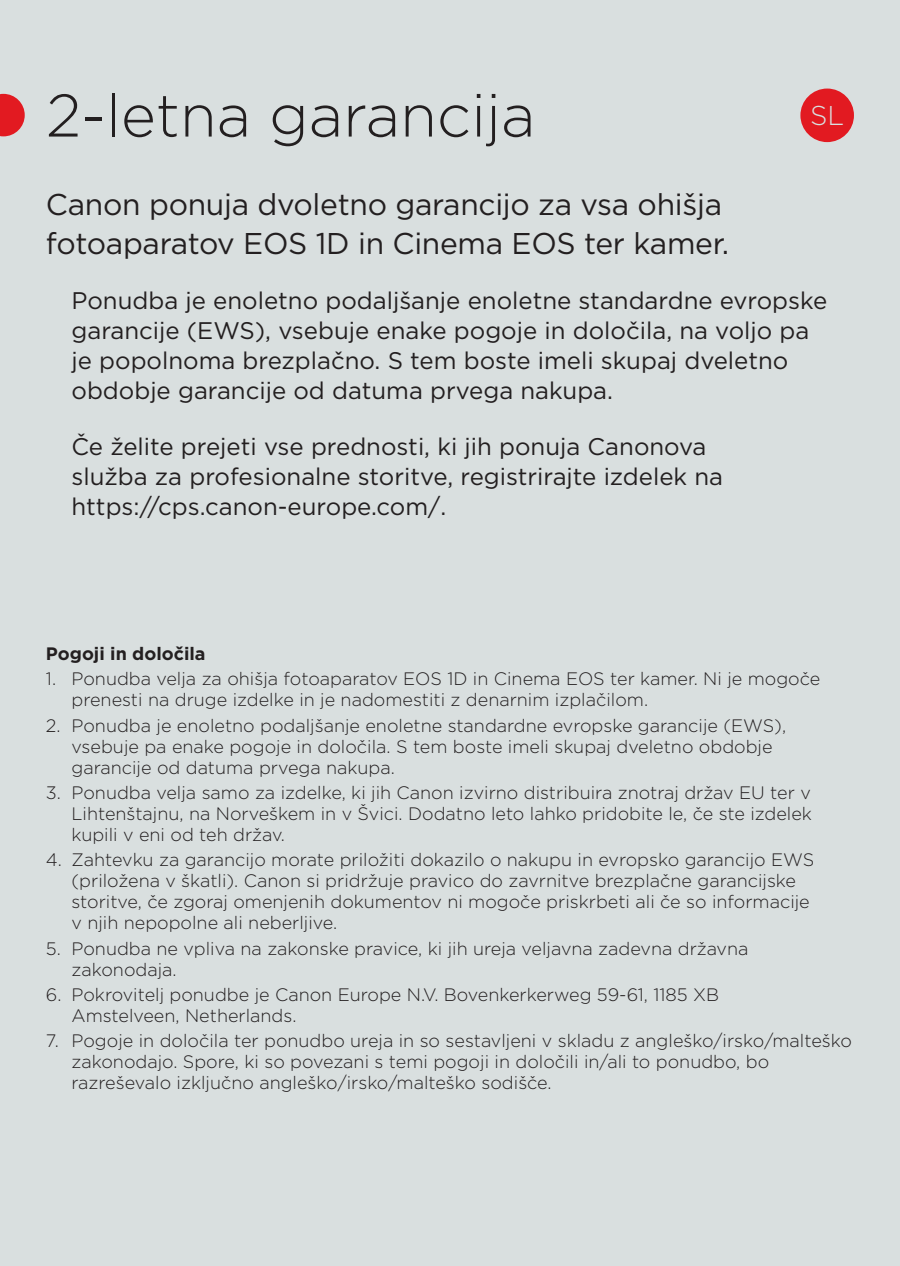
<style>
.page{position:relative;width:900px;height:1266px;background:#d9dfdf}
.page>*{position:absolute;margin:0;border:0;box-sizing:border-box;transform-origin:0 0}
.t1{font:300 60px "Gotham";color:#231f20}
.t2{font:30px/39px "Gotham";letter-spacing:-.01em;color:#231f20}
.t3{font:300 27.3px "Gotham";color:#d9dfdf}
.t4{font:24px/30px "Gotham";color:#231f20}
.t5{font:300 18px/21px "Gotham";color:#231f20}
.t6{font:700 18px "Gotham";color:#231f20}
</style>
<div class="page">
<svg style="left:0;top:94px;width:25px;height:42px"></svg>
<div style="left:800px;top:89px;width:54px;height:53px;background:#e21a21;border-radius:50%"></div>
<h1 class="t1" style="left:46px;top:77px;width:491px">2-letna garancija</h1>
<h3 class="t3" style="left:810px;top:98px;width:36px">SL</h3>
<h2 class="t2" style="left:46px;top:184px;width:685px">Canon ponuja dvoletno garancijo za vsa ohišja fotoaparatov EOS 1D in Cinema EOS ter kamer.</h2>
<h3 class="t4" style="left:72px;top:285px;width:757px">Ponudba je enoletno podaljšanje enoletne standardne evropske garancije (EWS), vsebuje enake pogoje in določila, na voljo pa je popolnoma brezplačno. S tem boste imeli skupaj dveletno obdobje garancije od datuma prvega nakupa.</h3>
<h3 class="t4" style="left:72px;top:431px;width:653px">Če želite prejeti vse prednosti, ki jih ponuja Canonova služba za profesionalne storitve, registrirajte izdelek na https://cps.canon-europe.com/.</h3>
<p class="t6" style="left:46px;top:642px;width:161px">Pogoji in določila</p>
<p class="t5" style="left:71px;top:668px;width:750px;text-indent:-26px">1. Ponudba velja za ohišja fotoaparatov EOS 1D in Cinema EOS ter kamer. Ni je mogoče prenesti na druge izdelke in je nadomestiti z denarnim izplačilom.</p>
<p class="t5" style="left:71px;top:714px;width:716px;text-indent:-26px">2. Ponudba je enoletno podaljšanje enoletne standardne evropske garancije (EWS), vsebuje pa enake pogoje in določila. S tem boste imeli skupaj dveletno obdobje garancije od datuma prvega nakupa.</p>
<p class="t5" style="left:71px;top:781px;width:742px;text-align:justify;text-indent:-26px">3. Ponudba velja samo za izdelke, ki jih Canon izvirno distribuira znotraj držav EU ter v Lihtenštajnu, na Norveškem in v Švici. Dodatno leto lahko pridobite le, če ste izdelek kupili v eni od teh držav.</p>
<p class="t5" style="left:71px;top:849px;width:744px;text-indent:-26px">4. Zahtevku za garancijo morate priložiti dokazilo o nakupu in evropsko garancijo EWS (priložena v škatli). Canon si pridržuje pravico do zavrnitve brezplačne garancijske storitve, če zgoraj omenjenih dokumentov ni mogoče priskrbeti ali če so informacije v njih nepopolne ali neberljive.</p>
<p class="t5" style="left:71px;top:937px;width:678px;text-indent:-26px">5. Ponudba ne vpliva na zakonske pravice, ki jih ureja veljavna zadevna državna zakonodaja.</p>
<p class="t5" style="left:71px;top:983px;width:649px;text-indent:-26px">6. Pokrovitelj ponudbe je Canon Europe N.V. Bovenkerkerweg 59-61, 1185 XB<br>Amstelveen, Netherlands.</p>
<p class="t5" style="left:71px;top:1029px;width:782px;text-indent:-26px">7. Pogoje in določila ter ponudbo ureja in so sestavljeni v skladu z angleško/irsko/malteško zakonodajo. Spore, ki so povezani s temi pogoji in določili in/ali to ponudbo, bo razreševalo izključno angleško/irsko/malteško sodišče.</p>
</div>
